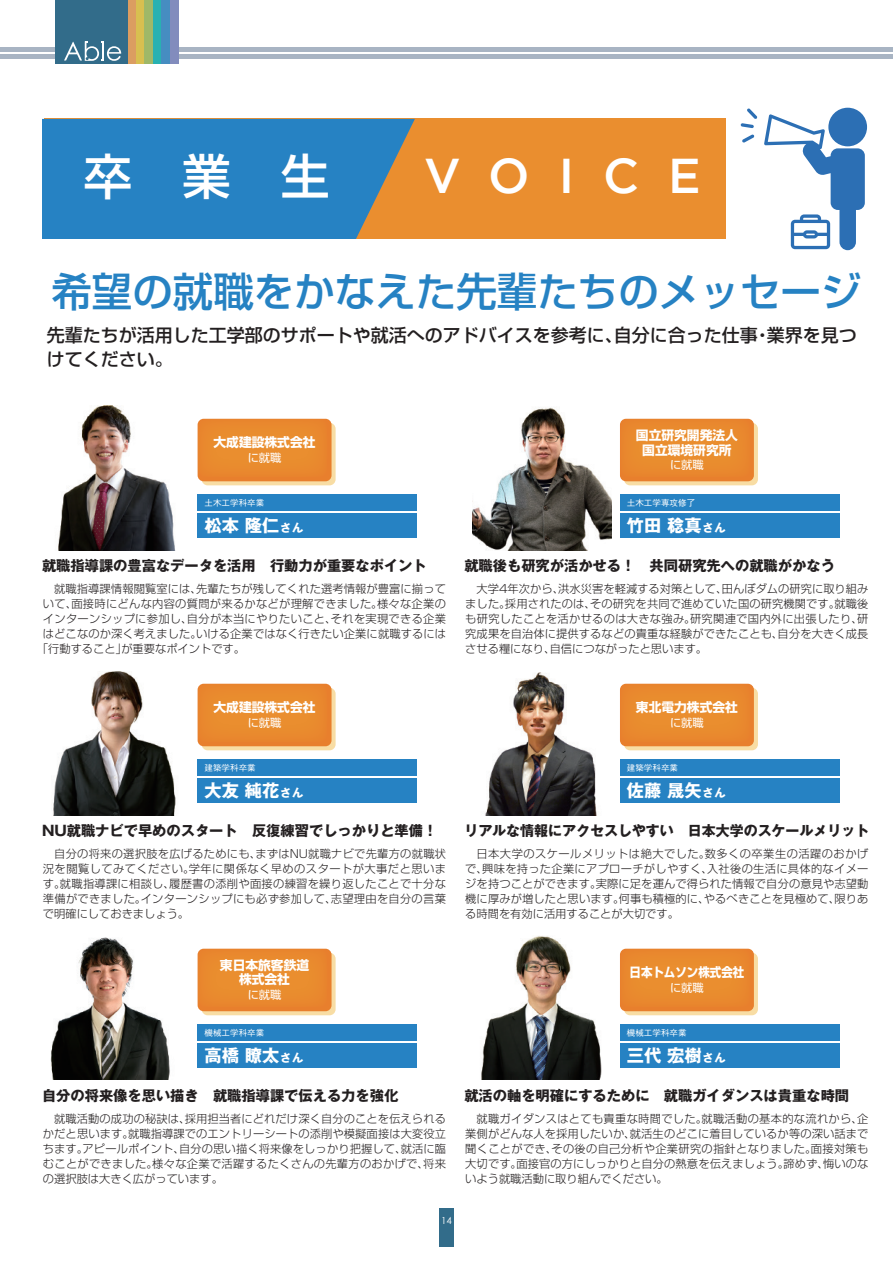
<style>
.page{position:relative;width:893px;height:1263px;background:#fff}
.page>*{position:absolute;margin:0;border:0;box-sizing:border-box;transform-origin:0 0}
.t1{font:500 48.75px "Gotham";letter-spacing:.595em;color:#fff}
.t2{font:500 48.75px "Shin Go Pro";color:#fff}
.t3{font:500 40.5px "Shin Go Pro";color:#2682c3}
.t4{font:500 18px/24px "Shin Go Pro";color:#231f20}
.t5{font:700 17.25px "Gothic MB101 Pro";color:#fff}
.t6{font:700 14.25px "Gothic MB101 Pro";color:#231f20}
.t7{font:700 12.75px/14.2px "Shin Go Pro";color:#fff;text-align:center}
.t8{font:700 12.75px "Shin Go Pro";color:#fff;scale:.9 1}
.t9{font:300 11.25px/15px "Shin Go Pro";letter-spacing:.01em;color:#231f20;text-align:justify}
.t10{font:11.25px "Shin Go Pro";color:#fff}
.t11{font:9.75px "Century Gothic";color:#fff}
.t12{font:500 8.55px "Gothic BBB Pro";color:#fff}
.s1{font-size:11.25px}
</style>
<div class="page">
<div style="left:44px;top:119px;width:681px;height:120px;background:#ea8e2f"></div>
<svg style="left:42px;top:119px;width:373px;height:120px;background:#3582b7"></svg>
<img style="left:58px;top:406px;width:117px;height:144px">
<svg style="left:202px;top:423px;width:134px;height:62px"></svg>
<div style="left:198px;top:419px;width:134px;height:62px;background:#e87f2d;border-radius:6px"></div>
<div style="left:198px;top:419px;width:130px;height:59px;background:#ea8e2f;border-radius:6px"></div>
<div style="left:198px;top:494px;width:219px;height:43px;background:#2682c3"></div>
<hr style="left:198px;top:511px;width:219px;height:1px;background:#fff">
<img style="left:472px;top:407px;width:139px;height:143px">
<svg style="left:624px;top:423px;width:134px;height:62px"></svg>
<div style="left:620px;top:419px;width:134px;height:62px;background:#e87f2d;border-radius:6px"></div>
<div style="left:620px;top:419px;width:130px;height:59px;background:#ea8e2f;border-radius:6px"></div>
<div style="left:620px;top:494px;width:219px;height:43px;background:#2682c3"></div>
<hr style="left:620px;top:511px;width:219px;height:1px;background:#fff">
<img style="left:53px;top:671px;width:123px;height:144px">
<svg style="left:202px;top:688px;width:134px;height:62px"></svg>
<div style="left:198px;top:684px;width:134px;height:62px;background:#e87f2d;border-radius:6px"></div>
<div style="left:198px;top:684px;width:130px;height:58px;background:#ea8e2f;border-radius:6px"></div>
<div style="left:198px;top:759px;width:219px;height:43px;background:#2682c3"></div>
<hr style="left:198px;top:776px;width:219px;height:1px;background:#fff">
<img style="left:485px;top:672px;width:112px;height:143px">
<svg style="left:624px;top:688px;width:134px;height:62px"></svg>
<div style="left:620px;top:684px;width:134px;height:62px;background:#e87f2d;border-radius:6px"></div>
<div style="left:620px;top:684px;width:130px;height:58px;background:#ea8e2f;border-radius:6px"></div>
<div style="left:620px;top:759px;width:219px;height:43px;background:#2682c3"></div>
<hr style="left:620px;top:776px;width:219px;height:1px;background:#fff">
<img style="left:50px;top:937px;width:120px;height:143px">
<svg style="left:202px;top:953px;width:134px;height:62px"></svg>
<div style="left:198px;top:949px;width:134px;height:62px;background:#e87f2d;border-radius:6px"></div>
<div style="left:198px;top:949px;width:130px;height:58px;background:#ea8e2f;border-radius:6px"></div>
<div style="left:198px;top:1024px;width:219px;height:43px;background:#2682c3"></div>
<hr style="left:198px;top:1041px;width:219px;height:1px;background:#fff">
<img style="left:481px;top:936px;width:121px;height:144px">
<svg style="left:624px;top:953px;width:134px;height:62px"></svg>
<div style="left:620px;top:949px;width:134px;height:62px;background:#e87f2d;border-radius:6px"></div>
<div style="left:620px;top:949px;width:130px;height:58px;background:#ea8e2f;border-radius:6px"></div>
<div style="left:620px;top:1024px;width:219px;height:43px;background:#2682c3"></div>
<hr style="left:620px;top:1041px;width:219px;height:1px;background:#fff">
<div style="left:828px;top:108px;width:39px;height:38px;background:#2c6fb4;border-radius:50%"></div>
<svg style="left:742px;top:134px;width:12px;height:9px"></svg>
<svg style="left:741px;top:108px;width:16px;height:20px"></svg>
<svg style="left:764px;top:114px;width:101px;height:136px"></svg>
<div style="left:439px;top:1208px;width:15px;height:39px;background:#326c8a"></div>
<hr style="left:0;top:48px;width:893px;height:4px;background:#a8b4c3">
<hr style="left:0;top:54px;width:893px;height:4px;background:#a8b4c3">
<div style="left:128px;top:0;width:8px;height:64px;background:#db9d61"></div>
<div style="left:136px;top:0;width:9px;height:64px;background:#d8bf50"></div>
<div style="left:145px;top:0;width:8px;height:64px;background:#9fb868"></div>
<div style="left:153px;top:0;width:9px;height:64px;background:#28b1b1"></div>
<div style="left:162px;top:0;width:8px;height:64px;background:#468dc1"></div>
<div style="left:170px;top:0;width:9px;height:64px;background:#828cbd"></div>
<div style="left:55px;top:0;width:73px;height:64px;background:#326c8a"></div>
<svg style="left:64px;top:41px;width:57px;height:20px"></svg>
<h1 class="t2" style="left:84px;top:137px;width:247px">卒業生</h1>
<h1 class="t1" style="left:424px;top:148px;width:278px">VOICE</h1>
<h2 class="t3" style="left:51px;top:258px;width:812px">希望の就職をかなえた先輩たちのメッセージ</h2>
<h3 class="t4" style="left:47px;top:321px;width:812px">先輩たちが活用した工学部のサポートや就活へのアドバイスを参考に、自分に合った仕事・業界を見つけてください。</h3>
<p class="t7" style="left:214px;top:434px;width:103px">大成建設株式会社</p>
<p class="t10" style="left:248px;top:448px;width:35px">に就職</p>
<p class="t12" style="left:205px;top:496px;width:61px">土木工学科卒業</p>
<h3 class="t5" style="left:205px;top:511px;width:100px">松本 隆仁<span class="s1">さん</span></h3>
<p class="t6" style="left:42px;top:554px;width:386px">就職指導課の豊富なデータを活用　行動力が重要なポイント</p>
<p class="t9" style="left:43px;top:580px;width:405px">　就職指導課情報閲覧室には、先輩たちが残してくれた選考情報が豊富に揃って</p>
<p class="t9" style="left:43px;top:595px;width:405px">いて、面接時にどんな内容の質問が来るかなどが理解できました。様々な企業の</p>
<p class="t9" style="left:43px;top:610px;width:405px">インターンシップに参加し、自分が本当にやりたいこと、それを実現できる企業</p>
<p class="t9" style="left:43px;top:625px;width:405px">はどこなのか深く考えました。いける企業ではなく行きたい企業に就職するには</p>
<p class="t9" style="left:37px;top:640px;width:210px">「行動すること」が重要なポイントです。</p>
<p class="t7" style="left:636px;top:427px;width:103px">国立研究開発法人国立環境研究所</p>
<p class="t10" style="left:670px;top:455px;width:35px">に就職</p>
<p class="t12" style="left:627px;top:496px;width:70px">土木工学専攻修了</p>
<h3 class="t5" style="left:627px;top:511px;width:100px">竹田 稔真　<span class="s1">さん</span></h3>
<p class="t6" style="left:464px;top:554px;width:372px">就職後も研究が活かせる！　共同研究先への就職がかなう</p>
<p class="t9" style="left:465px;top:580px;width:405px">　大学4年次から、洪水災害を軽減する対策として、田んぼダムの研究に取り組みました。採用されたのは、その研究を共同で進めていた国の研究機関です。就職後も研究したことを活かせるのは大きな強み。研究関連で国内外に出張したり、研究成果を自治体に提供するなどの貴重な経験ができたことも、自分を大きく成長させる糧になり、自信につながったと思います。</p>
<p class="t7" style="left:214px;top:699px;width:103px">大成建設株式会社</p>
<p class="t10" style="left:248px;top:713px;width:35px">に就職</p>
<p class="t12" style="left:205px;top:761px;width:53px">建築学科卒業</p>
<h3 class="t5" style="left:205px;top:776px;width:100px">大友 純花<span class="s1">さん</span></h3>
<p class="t6" style="left:42px;top:819px;width:397px">NU就職ナビで早めのスタート　反復練習でしっかりと準備！</p>
<p class="t9" style="left:43px;top:844px;width:405px">　自分の将来の選択肢を広げるためにも、まずはNU就職ナビで先輩方の就職状況を閲覧してみてください。学年に関係なく早めのスタートが大事だと思います。就職指導課に相談し、履歴書の添削や面接の練習を繰り返したことで十分な準備ができました。インターンシップにも必ず参加して、志望理由を自分の言葉で明確にしておきましょう。</p>
<p class="t7" style="left:636px;top:699px;width:103px">東北電力株式会社</p>
<p class="t10" style="left:670px;top:713px;width:35px">に就職</p>
<p class="t12" style="left:627px;top:761px;width:53px">建築学科卒業</p>
<h3 class="t5" style="left:627px;top:776px;width:100px">佐藤 晟矢<span class="s1">さん</span></h3>
<p class="t6" style="left:464px;top:819px;width:406px">リアルな情報にアクセスしやすい　日本大学のスケールメリット</p>
<p class="t9" style="left:465px;top:844px;width:405px">　日本大学のスケールメリットは絶大でした。数多くの卒業生の活躍のおかげで、興味を持った企業にアプローチがしやすく、入社後の生活に具体的なイメージを持つことができます。実際に足を運んで得られた情報で自分の意見や志望動機に厚みが増したと思います。何事も積極的に、やるべきことを見極めて、限りある時間を有効に活用することが大切です。</p>
<p class="t7" style="left:220px;top:957px;width:91px">東日本旅客鉄道株式会社</p>
<p class="t10" style="left:248px;top:985px;width:35px">に就職</p>
<p class="t12" style="left:205px;top:1026px;width:61px">機械工学科卒業</p>
<h3 class="t5" style="left:205px;top:1041px;width:100px">高橋 瞭太<span class="s1">さん</span></h3>
<p class="t6" style="left:42px;top:1084px;width:358px">自分の将来像を思い描き　就職指導課で伝える力を強化</p>
<p class="t9" style="left:43px;top:1109px;width:405px">　就職活動の成功の秘訣は、採用担当者にどれだけ深く自分のことを伝えられるかだと思います。就職指導課でのエントリーシートの添削や模擬面接は大変役立ちます。アピールポイント、自分の思い描く将来像をしっかり把握して、就活に臨むことができました。様々な企業で活躍するたくさんの先輩方のおかげで、将来の選択肢は大きく広がっています。</p>
<p class="t8" style="left:630px;top:962px;width:129px">日本トムソン株式会社</p>
<p class="t10" style="left:670px;top:978px;width:35px">に就職</p>
<p class="t12" style="left:627px;top:1026px;width:61px">機械工学科卒業</p>
<h3 class="t5" style="left:627px;top:1041px;width:100px">三代 宏樹<span class="s1">さん</span></h3>
<p class="t6" style="left:464px;top:1084px;width:386px">就活の軸を明確にするために　就職ガイダンスは貴重な時間</p>
<p class="t9" style="left:465px;top:1109px;width:405px">　就職ガイダンスはとても貴重な時間でした。就職活動の基本的な流れから、企業側がどんな人を採用したいか、就活生のどこに着目しているか等の深い話まで聞くことができ、その後の自己分析や企業研究の指針となりました。面接対策も大切です。面接官の方にしっかりと自分の熱意を伝えましょう。諦めず、悔いのないよう就職活動に取り組んでください。</p>
<p class="t11" style="left:441px;top:1214px;width:12px">14</p>
</div>
